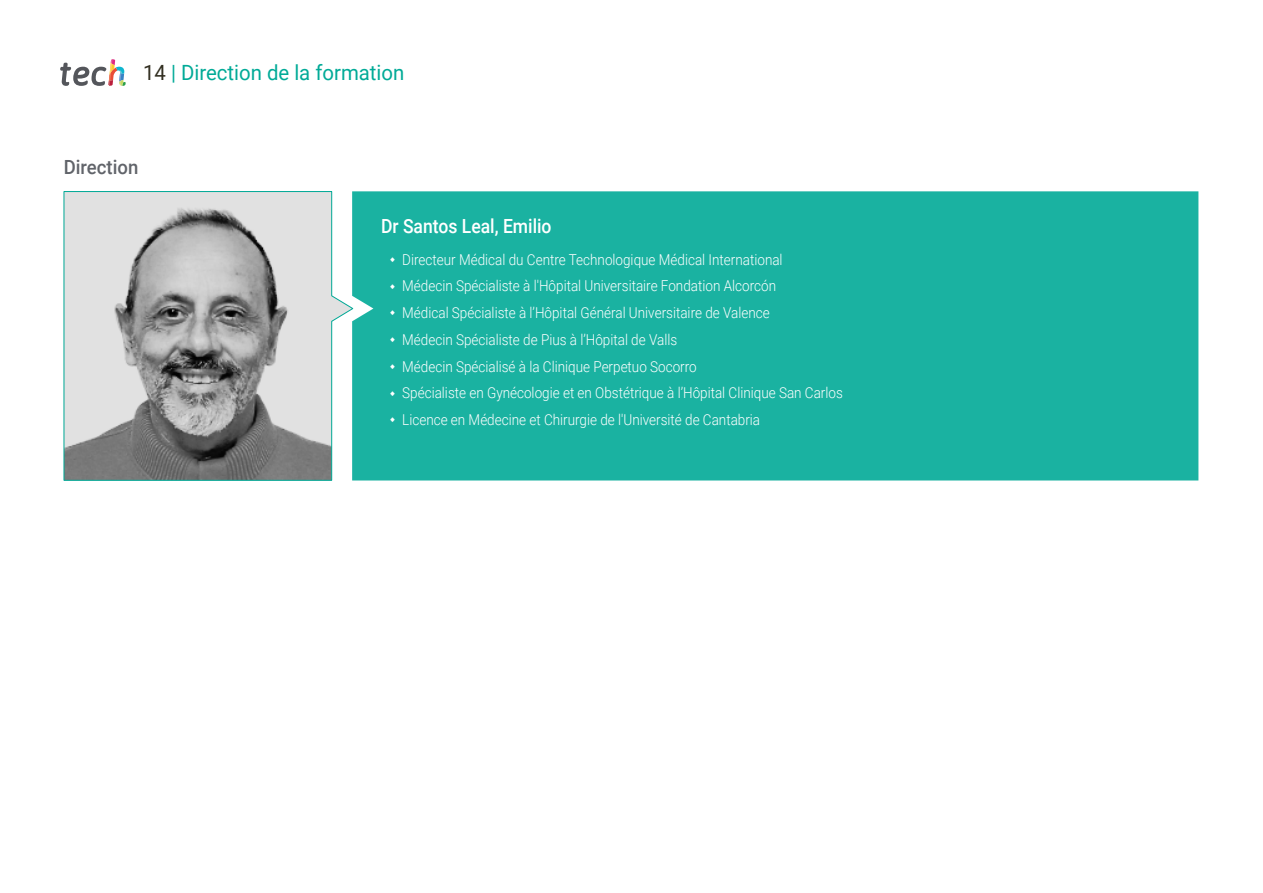
<style>
.page{position:relative;width:1263px;height:893px;background:#fff}
.page>*{position:absolute;margin:0;border:0;box-sizing:border-box;transform-origin:0 0}
.t1{font:21px "Roboto";color:#00aa97}
.t2{font:500 19.5px "Roboto";color:#fff;scale:.9 1}
.t3{font:500 19.5px "Roboto";color:#61646a;scale:.95 1}
.t4{font:300 15px/26.7px "Roboto";color:#fff;scale:.9 1}
.s1{color:#312e20}
</style>
<div class="page">
<svg style="left:60px;top:59px;width:66px;height:27px"></svg>
<div style="left:353px;top:191px;width:845px;height:289px;background:#1ab2a1"></div>
<svg style="left:64px;top:191px;width:289px;height:290px"></svg>
<svg style="left:390px;top:257px;width:5px;height:5px"></svg>
<svg style="left:390px;top:284px;width:5px;height:5px"></svg>
<svg style="left:390px;top:310px;width:5px;height:5px"></svg>
<svg style="left:390px;top:337px;width:5px;height:5px"></svg>
<svg style="left:390px;top:364px;width:5px;height:5px"></svg>
<svg style="left:390px;top:391px;width:5px;height:5px"></svg>
<svg style="left:390px;top:417px;width:5px;height:5px"></svg>
<h1 class="t1" style="left:143px;top:58px;width:263px"><span class="s1">14</span> | Direction de la formation</h1>
<h2 class="t3" style="left:64px;top:154px;width:80px">Direction</h2>
<h2 class="t2" style="left:381px;top:212px;width:191px">Dr Santos Leal, Emilio</h2>
<p class="t4" style="left:402px;top:245px;width:491px">Directeur Médical du Centre Technologique Médical International<br>Médecin Spécialiste à l'Hôpital Universitaire Fondation Alcorcón<br>Médical Spécialiste à l’Hôpital Général Universitaire de Valence<br>Médecin Spécialiste de Pius à l’Hôpital de Valls<br>Médecin Spécialisé à la Clinique Perpetuo Socorro<br>Spécialiste en Gynécologie et en Obstétrique à l’Hôpital Clinique San Carlos Licence en Médecine et Chirurgie de l'Université de Cantabria</p>
</div>
